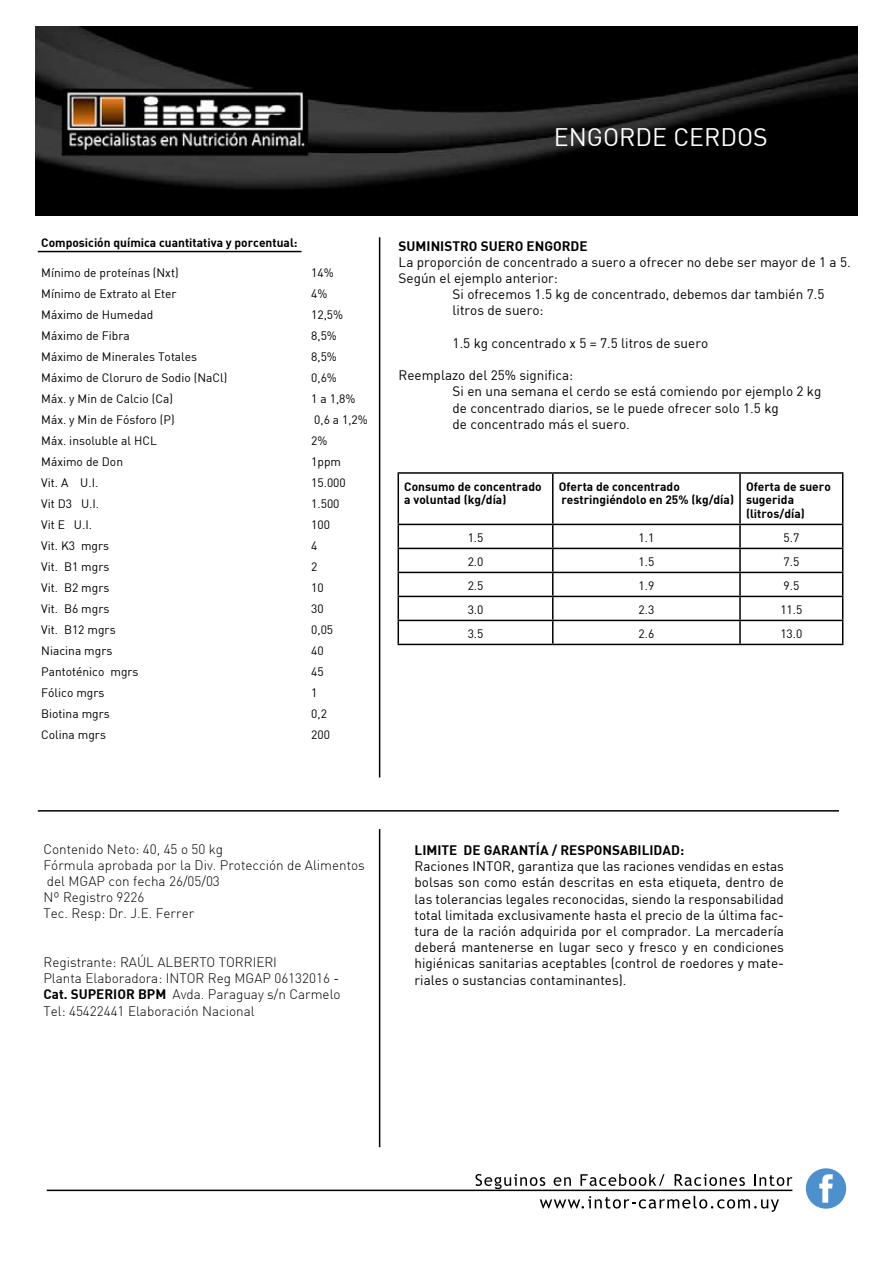
<style>
.page{position:relative;width:893px;height:1263px;background:#fff}
.page>*{position:absolute;margin:0;border:0;box-sizing:border-box;transform-origin:0 0}
.t1{font:24.9px "DIN";color:#fff}
.t2{font:13.5px/16.2px "DIN";color:#000}
.t3{font:300 13.5px/16.2px "DIN";color:#000}
.t4{font:700 13.5px "DIN";color:#000}
.t5{font:12px "DIN";color:#000}
.t6{font:700 12px/13.5px "DIN";color:#000}
.s1{font-weight:700}
</style>
<div class="page">
<hr style="left:38px;top:251px;width:263px;height:1px;background:#000">
<img style="left:35px;top:27px;width:823px;height:188px">
<svg style="left:475px;top:1174px;width:70px;height:15px"></svg>
<svg style="left:554px;top:1177px;width:17px;height:9px"></svg>
<svg style="left:580px;top:1174px;width:84px;height:12px"></svg>
<svg style="left:675px;top:1174px;width:70px;height:12px"></svg>
<svg style="left:754px;top:1174px;width:38px;height:12px"></svg>
<svg style="left:806px;top:1168px;width:40px;height:41px"></svg>
<hr style="left:47px;top:1189px;width:745px;height:2px;background:#000">
<svg style="left:540px;top:1196px;width:239px;height:16px"></svg>
<hr style="left:379px;top:237px;width:1px;height:540px;background:#000">
<hr style="left:38px;top:810px;width:801px;height:2px;background:#000">
<hr style="left:398px;top:472px;width:155px;height:2px;background:#000">
<hr style="left:398px;top:474px;width:1px;height:50px;background:#000">
<hr style="left:553px;top:472px;width:187px;height:2px;background:#000">
<hr style="left:552px;top:474px;width:1px;height:50px;background:#000">
<hr style="left:740px;top:472px;width:103px;height:2px;background:#000">
<hr style="left:739px;top:474px;width:2px;height:50px;background:#000">
<hr style="left:842px;top:474px;width:1px;height:50px;background:#000">
<hr style="left:398px;top:524px;width:155px;height:1px;background:#000">
<hr style="left:553px;top:524px;width:187px;height:1px;background:#000">
<hr style="left:740px;top:524px;width:103px;height:1px;background:#000">
<hr style="left:739px;top:525px;width:2px;height:23px;background:#000">
<hr style="left:398px;top:548px;width:155px;height:1px;background:#000">
<hr style="left:553px;top:548px;width:187px;height:1px;background:#000">
<hr style="left:740px;top:548px;width:103px;height:1px;background:#000">
<hr style="left:739px;top:549px;width:2px;height:23px;background:#000">
<hr style="left:398px;top:572px;width:155px;height:1px;background:#000">
<hr style="left:553px;top:572px;width:187px;height:1px;background:#000">
<hr style="left:740px;top:572px;width:103px;height:1px;background:#000">
<hr style="left:739px;top:573px;width:2px;height:23px;background:#000">
<hr style="left:398px;top:596px;width:155px;height:1px;background:#000">
<hr style="left:553px;top:596px;width:187px;height:1px;background:#000">
<hr style="left:740px;top:596px;width:103px;height:1px;background:#000">
<hr style="left:739px;top:597px;width:2px;height:23px;background:#000">
<hr style="left:398px;top:620px;width:155px;height:1px;background:#000">
<svg style="left:398px;top:525px;width:1px;height:119px"></svg>
<hr style="left:553px;top:620px;width:187px;height:1px;background:#000">
<svg style="left:552px;top:525px;width:1px;height:119px"></svg>
<hr style="left:740px;top:620px;width:103px;height:1px;background:#000">
<hr style="left:739px;top:621px;width:2px;height:23px;background:#000">
<svg style="left:842px;top:525px;width:1px;height:119px"></svg>
<hr style="left:398px;top:644px;width:155px;height:1px;background:#000">
<hr style="left:553px;top:644px;width:187px;height:1px;background:#000">
<hr style="left:740px;top:644px;width:103px;height:1px;background:#000">
<hr style="left:379px;top:829px;width:1px;height:318px;background:#000">
<h1 class="t1" style="left:554px;top:121px;width:216px">ENGORDE CERDOS</h1>
<p class="t6" style="left:41px;top:236px;width:258px">Composición química cuantitativa y porcentual:</p>
<p class="t5" style="left:41px;top:265px;width:139px">Mínimo de proteínas (Nxt)</p>
<p class="t5" style="left:311px;top:265px;width:24px">14%</p>
<p class="t5" style="left:41px;top:286px;width:137px">Mínimo de Extrato al Eter</p>
<p class="t5" style="left:311px;top:286px;width:18px">4%</p>
<p class="t5" style="left:41px;top:307px;width:114px">Máximo de Humedad</p>
<p class="t5" style="left:311px;top:307px;width:33px">12,5%</p>
<p class="t5" style="left:41px;top:328px;width:90px">Máximo de Fibra</p>
<p class="t5" style="left:311px;top:328px;width:27px">8,5%</p>
<p class="t5" style="left:41px;top:349px;width:157px">Máximo de Minerales Totales</p>
<p class="t5" style="left:311px;top:349px;width:27px">8,5%</p>
<p class="t5" style="left:41px;top:370px;width:188px">Máximo de Cloruro de Sodio (NaCl)</p>
<p class="t5" style="left:311px;top:370px;width:27px">0,6%</p>
<p class="t5" style="left:41px;top:391px;width:133px">Máx. y Min de Calcio (Ca)</p>
<p class="t5" style="left:311px;top:391px;width:46px">1 a 1,8%</p>
<p class="t5" style="left:41px;top:412px;width:135px">Máx. y Min de Fósforo (P)</p>
<p class="t5" style="left:314px;top:412px;width:55px">0,6 a 1,2%</p>
<p class="t5" style="left:41px;top:433px;width:117px">Máx. insoluble al HCL</p>
<p class="t5" style="left:311px;top:433px;width:18px">2%</p>
<p class="t5" style="left:41px;top:454px;width:83px">Máximo de Don</p>
<p class="t5" style="left:311px;top:454px;width:31px">1ppm</p>
<p class="t5" style="left:41px;top:475px;width:59px">Vit. A U.I.</p>
<p class="t5" style="left:311px;top:475px;width:36px">15.000</p>
<p class="t5" style="left:41px;top:496px;width:59px">Vit D3 U.I.</p>
<p class="t5" style="left:311px;top:496px;width:30px">1.500</p>
<p class="t5" style="left:41px;top:517px;width:52px">Vit E U.I.</p>
<p class="t5" style="left:311px;top:517px;width:20px">100</p>
<p class="t5" style="left:41px;top:538px;width:69px">Vit. K3 mgrs</p>
<p class="t5" style="left:311px;top:538px;width:8px">4</p>
<p class="t5" style="left:41px;top:559px;width:70px">Vit. B1 mgrs</p>
<p class="t5" style="left:311px;top:559px;width:8px">2</p>
<p class="t5" style="left:41px;top:580px;width:70px">Vit. B2 mgrs</p>
<p class="t5" style="left:311px;top:580px;width:14px">10</p>
<p class="t5" style="left:41px;top:601px;width:70px">Vit. B6 mgrs</p>
<p class="t5" style="left:311px;top:601px;width:14px">30</p>
<p class="t5" style="left:41px;top:622px;width:76px">Vit. B12 mgrs</p>
<p class="t5" style="left:311px;top:622px;width:23px">0,05</p>
<p class="t5" style="left:41px;top:643px;width:73px">Niacina mgrs</p>
<p class="t5" style="left:311px;top:643px;width:14px">40</p>
<p class="t5" style="left:41px;top:664px;width:99px">Pantoténico mgrs</p>
<p class="t5" style="left:311px;top:664px;width:14px">45</p>
<p class="t5" style="left:41px;top:685px;width:65px">Fólico mgrs</p>
<p class="t5" style="left:311px;top:685px;width:8px">1</p>
<p class="t5" style="left:41px;top:706px;width:70px">Biotina mgrs</p>
<p class="t5" style="left:311px;top:706px;width:17px">0,2</p>
<p class="t5" style="left:41px;top:727px;width:66px">Colina mgrs</p>
<p class="t5" style="left:311px;top:727px;width:20px">200</p>
<p class="t4" style="left:399px;top:237px;width:191px">SUMINISTRO SUERO ENGORDE</p>
<p class="t2" style="left:399px;top:254px;width:454px">La proporción de concentrado a suero a ofrecer no debe ser mayor de 1 a 5.</p>
<p class="t2" style="left:399px;top:270px;width:161px">Según el ejemplo anterior:</p>
<p class="t2" style="left:453px;top:286px;width:373px">Si ofrecemos 1.5 kg de concentrado, debemos dar también 7.5</p>
<p class="t2" style="left:453px;top:302px;width:92px">litros de suero:</p>
<p class="t2" style="left:453px;top:335px;width:257px">1.5 kg concentrado x 5 = 7.5 litros de suero</p>
<p class="t2" style="left:453px;top:367px;width:370px;text-indent:-54px">Reemplazo del 25% significa:<br>Si en una semana el cerdo se está comiendo por ejemplo 2 kg de concentrado diarios, se le puede ofrecer solo 1.5 kg<br>de concentrado más el suero.</p>
<p class="t6" style="left:404px;top:479px;width:139px">Consumo de concentrado a voluntad (kg/día)</p>
<p class="t6" style="left:559px;top:479px;width:177px">Oferta de concentrado restringiéndolo en 25% (kg/día)</p>
<p class="t6" style="left:746px;top:479px;width:86px">Oferta de suero sugerida (litros/día)</p>
<p class="t5" style="left:468px;top:531px;width:17px">1.5</p>
<p class="t5" style="left:638px;top:531px;width:17px">1.1</p>
<p class="t5" style="left:783px;top:531px;width:17px">5.7</p>
<p class="t5" style="left:468px;top:555px;width:17px">2.0</p>
<p class="t5" style="left:638px;top:555px;width:17px">1.5</p>
<p class="t5" style="left:783px;top:555px;width:17px">7.5</p>
<p class="t5" style="left:468px;top:579px;width:17px">2.5</p>
<p class="t5" style="left:638px;top:579px;width:17px">1.9</p>
<p class="t5" style="left:783px;top:579px;width:17px">9.5</p>
<p class="t5" style="left:468px;top:603px;width:17px">3.0</p>
<p class="t5" style="left:638px;top:603px;width:17px">2.3</p>
<p class="t5" style="left:780px;top:603px;width:24px">11.5</p>
<p class="t5" style="left:468px;top:627px;width:17px">3.5</p>
<p class="t5" style="left:638px;top:627px;width:17px">2.6</p>
<p class="t5" style="left:780px;top:627px;width:24px">13.0</p>
<p class="t3" style="left:43px;top:840px;width:323px">Contenido Neto: 40, 45 o 50 kg<br>Fórmula aprobada por la Div. Protección de Alimentos del MGAP con fecha 26/05/03<br>Nº Registro 9226<br>Tec. Resp: Dr. J.E. Ferrer</p>
<p class="t3" style="left:43px;top:954px;width:299px">Registrante: RAÚL ALBERTO TORRIERI<br>Planta Elaboradora: INTOR Reg MGAP 06132016 - <span class="s1">Cat. SUPERIOR BPM</span> Avda. Paraguay s/n Carmelo Tel: 45422441 Elaboración Nacional</p>
<p class="t4" style="left:415px;top:841px;width:271px">LIMITE DE GARANTÍA / RESPONSABILIDAD:</p>
<p class="t2" style="left:415px;top:858px;width:371px;text-align:justify">Raciones INTOR, garantiza que las raciones vendidas en estas bolsas son como están descritas en esta etiqueta, dentro de las tolerancias legales reconocidas, siendo la responsabilidad total limitada exclusivamente hasta el precio de la última fac&shy;tura de la ración adquirida por el comprador. La mercadería deberá mantenerse en lugar seco y fresco y en condiciones higiénicas sanitarias aceptables (control de roedores y mate&shy;riales o sustancias contaminantes).</p>
</div>
